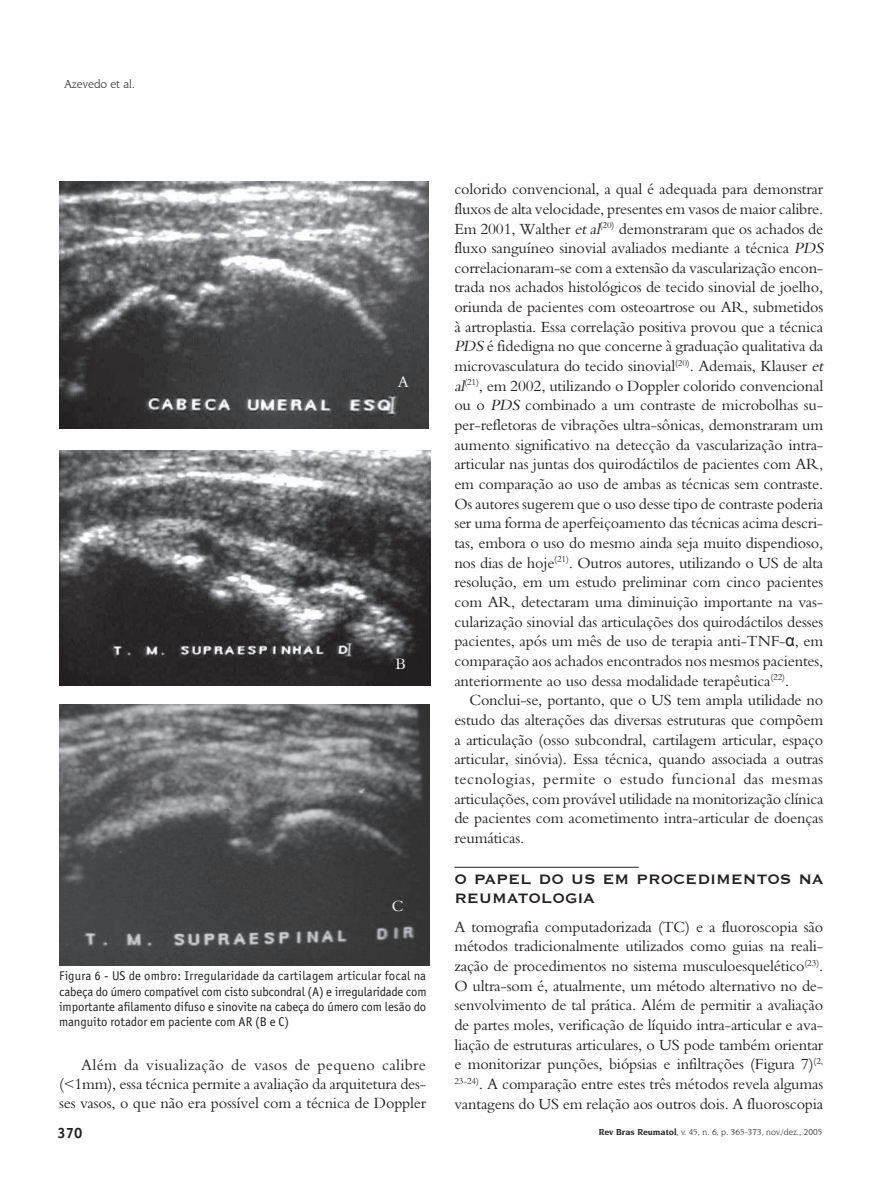
<style>
.page{position:relative;width:893px;height:1191px;background:#fff}
.page>*{position:absolute;margin:0;border:0;box-sizing:border-box;transform-origin:0 0}
.t1{font:700 17.7px "Copperplate Gothic BT";color:#231f20}
.t2{font:16.35px "Vittate";color:#fff}
.t3{font:16.2px/19.6px "Vittate";letter-spacing:-.01em;color:#231f20;text-align:justify}
.t4{font:16.2px "Vittate";color:#fff}
.t5{font:700 15px "Officina Sans";color:#231f20}
.t6{font:12.75px/15.3px "Officina Sans";letter-spacing:-.005em;color:#231f20;text-align:justify}
.t7{font:12px "Novarese IT Cby BT";color:#231f20}
.t8{font:9px "Novarese IT Cby BT";color:#231f20}
.s1{font-style:italic}
.s2{font-family:"Arial"}
.s3{font-weight:700}
</style>
<div class="page">
<img style="left:59px;top:182px;width:370px;height:246px">
<img style="left:59px;top:451px;width:372px;height:234px">
<img style="left:59px;top:705px;width:371px;height:260px">
<hr style="left:454px;top:867px;width:185px;height:1px;background:#231f20">
<p class="t7" style="left:65px;top:77px;width:72px">Azevedo et al.</p>
<p class="t4" style="left:398px;top:372px;width:12px">A</p>
<p class="t2" style="left:396px;top:654px;width:12px">B</p>
<p class="t4" style="left:392px;top:896px;width:13px">C</p>
<p class="t6" style="left:59px;top:968px;width:369px">Figura 6 - US de ombro: Irregularidade da cartilagem articular focal na cabeça do úmero compatível com cisto subcondral (A) e irregularidade com importante afilamento difuso e sinovite na cabeça do úmero com lesão do manguito rotador em paciente com AR (B e C)</p>
<p class="t3" style="left:59px;top:1054px;width:369px;text-indent:22px">Além da visualização de vasos de pequeno calibre (&lt;1mm), essa técnica permite a avaliação da arquitetura des&shy;ses vasos, o que não era possível com a técnica de Doppler</p>
<p class="t3" style="left:454px;top:179px;width:371px">colorido convencional, a qual é adequada para demonstrar fluxos de alta velocidade, presentes em vasos de maior calibre.<br>Em 2001, Walther <span class="s1">et al</span><sup>(20)</sup> demonstraram que os achados de fluxo sanguíneo sinovial avaliados mediante a técnica <span class="s1">PDS </span>correlacionaram-se com a extensão da vascularização encon&shy;trada nos achados histológicos de tecido sinovial de joelho, oriunda de pacientes com osteoartrose ou AR, submetidos à artroplastia. Essa correlação positiva provou que a técnica <span class="s1">PDS</span> é fidedigna no que concerne à graduação qualitativa da microvasculatura do tecido sinovial<sup>(20)</sup>. Ademais, Klauser <span class="s1">et al</span><sup>(21)</sup>, em 2002, utilizando o Doppler colorido convencional ou o <span class="s1">PDS</span> combinado a um contraste de microbolhas su&shy;per-refletoras de vibrações ultra-sônicas, demonstraram um aumento significativo na detecção da vascularização intra&shy;articular nas juntas dos quirodáctilos de pacientes com AR, em comparação ao uso de ambas as técnicas sem contraste.<br>Os autores sugerem que o uso desse tipo de contraste poderia ser uma forma de aperfeiçoamento das técnicas acima descri&shy;tas, embora o uso do mesmo ainda seja muito dispendioso, nos dias de hoje<sup>(21)</sup>. Outros autores, utilizando o US de alta resolução, em um estudo preliminar com cinco pacientes com AR, detectaram uma diminuição importante na vas&shy;cularização sinovial das articulações dos quirodáctilos desses pacientes, após um mês de uso de terapia anti-TNF-<span class="s2">α</span>, em comparação aos achados encontrados nos mesmos pacientes, anteriormente ao uso dessa modalidade terapêutica<sup>(22)</sup>.</p>
<p class="t3" style="left:454px;top:690px;width:371px;text-indent:15px">Conclui-se, portanto, que o US tem ampla utilidade no estudo das alterações das diversas estruturas que compõem a articulação (osso subcondral, cartilagem articular, espaço articular, sinóvia). Essa técnica, quando associada a outras tecnologias, permite o estudo funcional das mesmas articulações, com provável utilidade na monitorização clínica de pacientes com acometimento intra-articular de doenças reumáticas.</p>
<p class="t1" style="left:454px;top:869px;width:32px">O papel</p>
<p class="t1" style="left:539px;top:869px;width:111px">do US em pro</p>
<p class="t1" style="left:673px;top:869px;width:25px">cedimen</p>
<p class="t1" style="left:757px;top:869px;width:55px">tos na</p>
<p class="t1" style="left:454px;top:889px;width:14px">reuma</p>
<p class="t1" style="left:518px;top:889px;width:23px">tologia</p>
<p class="t3" style="left:454px;top:916px;width:370px">A tomografia computadorizada (TC) e a fluoroscopia são métodos tradicionalmente utilizados como guias na reali&shy;zação de procedimentos no sistema musculoesquelético<sup>(23)</sup>.<br>O ultra-som é, atualmente, um método alternativo no de&shy;senvolvimento de tal prática. Além de permitir a avaliação de partes moles, verificação de líquido intra-articular e ava&shy;liação de estruturas articulares, o US pode também orientar e monitorizar punções, biópsias e infiltrações (Figura 7)<sup>(2, 23-24)</sup>. A comparação entre estes três métodos revela algumas vantagens do US em relação aos outros dois. A fluoroscopia</p>
<p class="t5" style="left:57px;top:1123px;width:27px">370</p>
<p class="t8" style="left:599px;top:1126px;width:225px"><span class="s3">Rev Bras Reumatol</span>, v. 45, n. 6, p. 365-373, nov./dez., 2005</p>
</div>
